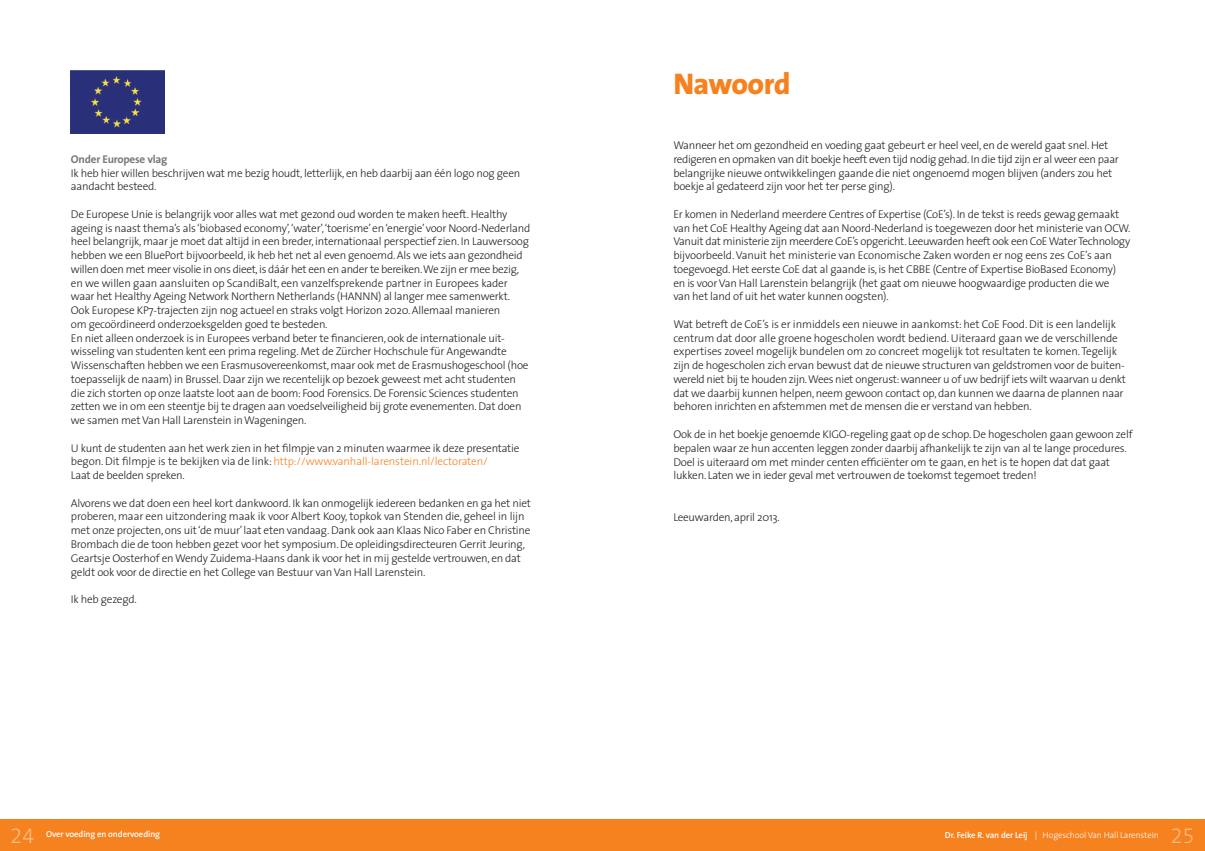
<style>
.page{position:relative;width:1205px;height:851px;background:#fff}
.page>*{position:absolute;margin:0;border:0;box-sizing:border-box;transform-origin:0 0}
.t1{font:800 30px "The Sans";letter-spacing:-.02em;color:#f5821f}
.t2{font:21.25px "The Sans Light Expert";color:#fcbd87}
.t3{font:300 11.25px/13.8px "The Sans";letter-spacing:-.02em;color:#231f20}
.t4{font:700 11.25px "The Sans";letter-spacing:-.02em;color:#77797b}
.t5{font:300 8.75px "The Sans";letter-spacing:-.01em;color:#fff}
.t6{font:600 8.75px "The Sans";letter-spacing:-.01em;color:#fff}
.s1{color:#f5821f}
.s2{font-weight:600}
</style>
<div class="page">
<div style="left:0;top:819px;width:1205px;height:31px;background:#f5821f"></div>
<img style="left:71px;top:71px;width:94px;height:63px">
<p class="t4" style="left:71px;top:149px;width:98px">Onder Europese vlag</p>
<p class="t3" style="left:71px;top:165px;width:451px">Ik heb hier willen beschrijven wat me bezig houdt, letterlijk, en heb daarbij aan één logo nog geen aandacht besteed.</p>
<p class="t3" style="left:71px;top:207px;width:461px">De Europese Unie is belangrijk voor alles wat met gezond oud worden te maken heeft. Healthy ageing is naast thema’s als ‘biobased economy’, ‘water’, ‘toerisme’ en ‘energie’ voor Noord-Nederland heel belangrijk, maar je moet dat altijd in een breder, internationaal perspectief zien. In Lauwersoog hebben we een BluePort bijvoorbeeld, ik heb het net al even genoemd. Als we iets aan gezondheid willen doen met meer visolie in ons dieet, is dáár het een en ander te bereiken. We zijn er mee bezig, en we willen gaan aansluiten op ScandiBalt, een vanzelfsprekende partner in Europees kader waar het Healthy Ageing Network Northern Netherlands (HANNN) al langer mee samenwerkt.<br>Ook Europese KP7-trajecten zijn nog actueel en straks volgt Horizon 2020. Allemaal manieren<br>om gecoördineerd onderzoeksgelden goed te besteden.<br>En niet alleen onderzoek is in Europees verband beter te financieren, ook de internationale uit&shy;wisseling van studenten kent een prima regeling. Met de Zürcher Hochschule für Angewandte Wissenschaften hebben we een Erasmusovereenkomst, maar ook met de Erasmushogeschool (hoe toepasselijk de naam) in Brussel. Daar zijn we recentelijk op bezoek geweest met acht studenten die zich storten op onze laatste loot aan de boom: Food Forensics. De Forensic Sciences studenten zetten we in om een steentje bij te dragen aan voedselveiligheid bij grote evenementen. Dat doen we samen met Van Hall Larenstein in Wageningen.</p>
<p class="t3" style="left:71px;top:440px;width:450px">U kunt de studenten aan het werk zien in het filmpje van 2 minuten waarmee ik deze presentatie begon. Dit filmpje is te bekijken via de link: <span class="s1">http://www.vanhall-larenstein.nl/lectoraten/<br></span>Laat de beelden spreken.</p>
<p class="t3" style="left:71px;top:495px;width:462px">Alvorens we dat doen een heel kort dankwoord. Ik kan onmogelijk iedereen bedanken en ga het niet proberen, maar een uitzondering maak ik voor Albert Kooy, topkok van Stenden die, geheel in lijn met onze projecten, ons uit ‘de muur’ laat eten vandaag. Dank ook aan Klaas Nico Faber en Christine Brombach die de toon hebben gezet voor het symposium. De opleidingsdirecteuren Gerrit Jeuring, Geartsje Oosterhof en Wendy Zuidema-Haans dank ik voor het in mij gestelde vertrouwen, en dat geldt ook voor de directie en het College van Bestuur van Van Hall Larenstein.</p>
<p class="t3" style="left:71px;top:592px;width:67px">Ik heb gezegd.</p>
<h1 class="t1" style="left:673px;top:59px;width:119px">Nawoord</h1>
<p class="t3" style="left:673px;top:138px;width:447px">Wanneer het om gezondheid en voeding gaat gebeurt er heel veel, en de wereld gaat snel. Het redigeren en opmaken van dit boekje heeft even tijd nodig gehad. In die tijd zijn er al weer een paar belangrijke nieuwe ontwikkelingen gaande die niet ongenoemd mogen blijven (anders zou het boekje al gedateerd zijn voor het ter perse ging).</p>
<p class="t3" style="left:673px;top:207px;width:459px">Er komen in Nederland meerdere Centres of Expertise (CoE’s). In de tekst is reeds gewag gemaakt van het CoE Healthy Ageing dat aan Noord-Nederland is toegewezen door het ministerie van OCW.<br>Vanuit dat ministerie zijn meerdere CoE’s opgericht. Leeuwarden heeft ook een CoE Water Technology bijvoorbeeld. Vanuit het ministerie van Economische Zaken worden er nog eens zes CoE’s aan toegevoegd. Het eerste CoE dat al gaande is, is het CBBE (Centre of Expertise BioBased Economy) en is voor Van Hall Larenstein belangrijk (het gaat om nieuwe hoogwaardige producten die we<br>van het land of uit het water kunnen oogsten).</p>
<p class="t3" style="left:673px;top:317px;width:454px">Wat betreft de CoE’s is er inmiddels een nieuwe in aankomst: het CoE Food. Dit is een landelijk centrum dat door alle groene hogescholen wordt bediend. Uiteraard gaan we de verschillende expertises zoveel mogelijk bundelen om zo concreet mogelijk tot resultaten te komen. Tegelijk zijn de hogescholen zich ervan bewust dat de nieuwe structuren van geldstromen voor de buiten&shy;wereld niet bij te houden zijn. Wees niet ongerust: wanneer u of uw bedrijf iets wilt waarvan u denkt dat we daarbij kunnen helpen, neem gewoon contact op, dan kunnen we daarna de plannen naar behoren inrichten en afstemmen met de mensen die er verstand van hebben.</p>
<p class="t3" style="left:673px;top:427px;width:461px">Ook de in het boekje genoemde KIGO-regeling gaat op de schop. De hogescholen gaan gewoon zelf bepalen waar ze hun accenten leggen zonder daarbij afhankelijk te zijn van al te lange procedures.<br>Doel is uiteraard om met minder centen efficiënter om te gaan, en het is te hopen dat dat gaat lukken. Laten we in ieder geval met vertrouwen de toekomst tegemoet treden!</p>
<p class="t3" style="left:673px;top:509px;width:108px">Leeuwarden, april 2013.</p>
<h2 class="t2" style="left:10px;top:818px;width:25px">24</h2>
<p class="t6" style="left:46px;top:826px;width:116px">Over voeding en ondervoeding</p>
<p class="t5" style="left:945px;top:827px;width:215px"><span class="s2">Dr. Feike R. van der Leij</span> | Hogeschool Van Hall Larenstein</p>
<h2 class="t2" style="left:1171px;top:818px;width:25px">25</h2>
</div>
